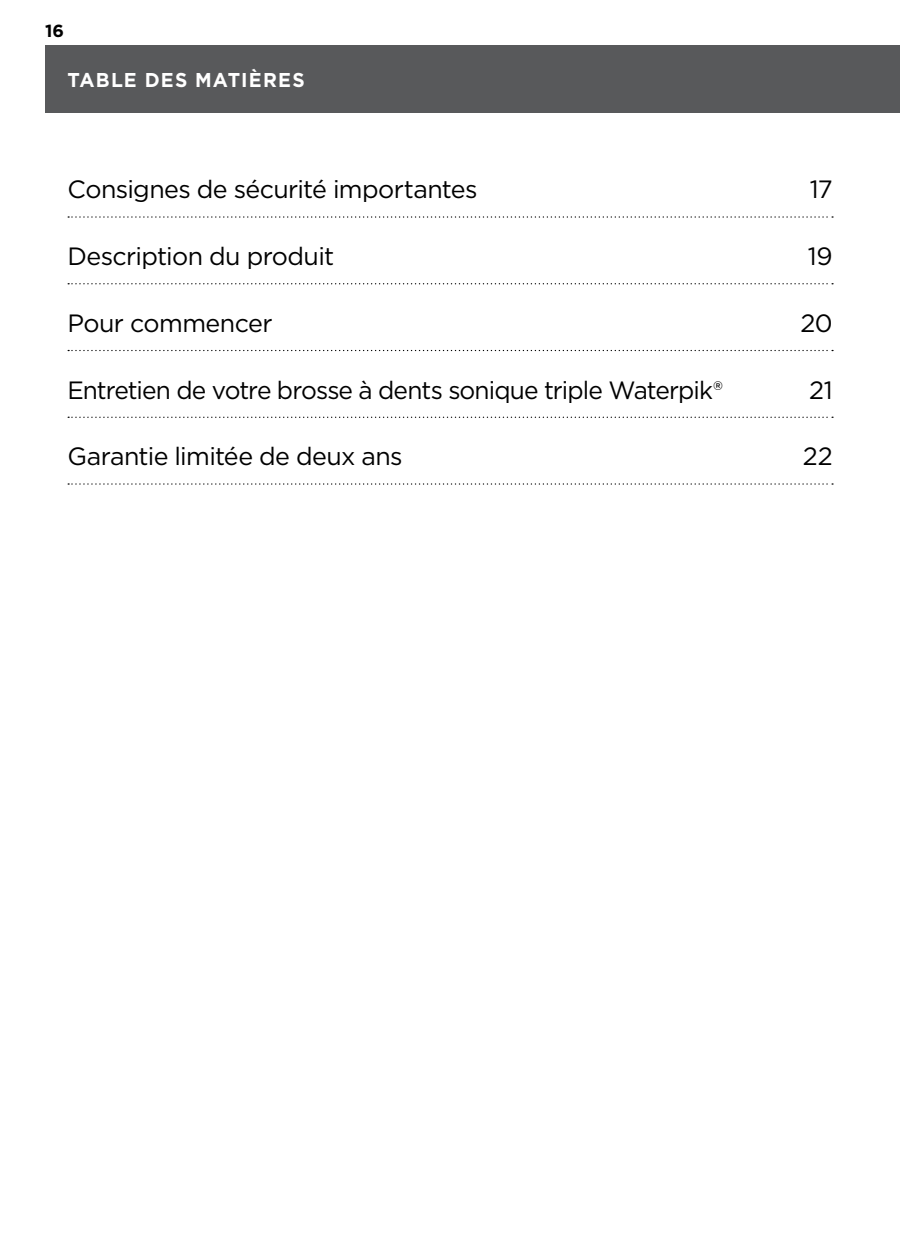
<style>
.page{position:relative;width:900px;height:1260px;background:#fff}
.page>*{position:absolute;margin:0;border:0;box-sizing:border-box;transform-origin:0 0}
.t1{font:25px "Gotham";letter-spacing:-.03em;color:#000}
.t2{font:700 20px "Gotham";letter-spacing:.065em;color:#fff;scale:.96 1}
.t3{font:700 17.5px "Gotham";color:#000}
</style>
<div class="page">
<div style="left:45px;top:45px;width:855px;height:67px;background:#58595b"></div>
<svg style="left:68px;top:216px;width:765px;height:2px"></svg>
<svg style="left:68px;top:283px;width:765px;height:1px"></svg>
<svg style="left:68px;top:350px;width:765px;height:1px"></svg>
<svg style="left:68px;top:417px;width:765px;height:1px"></svg>
<svg style="left:68px;top:483px;width:765px;height:2px"></svg>
<p class="t3" style="left:45px;top:19px;width:21px">16</p>
<p class="t2" style="left:68px;top:67px;width:249px">TABLE DES MATIÈRES</p>
<p class="t1" style="left:68px;top:174px;width:412px">Consignes de sécurité importantes</p>
<p class="t1" style="left:810px;top:174px;width:24px">17</p>
<p class="t1" style="left:68px;top:240px;width:268px">Description du produit</p>
<p class="t1" style="left:808px;top:240px;width:26px">19</p>
<p class="t1" style="left:68px;top:307px;width:207px">Pour commencer</p>
<p class="t1" style="left:800px;top:307px;width:34px">20</p>
<p class="t1" style="left:68px;top:374px;width:657px">Entretien de votre brosse à dents sonique triple Waterpik®</p>
<p class="t1" style="left:809px;top:374px;width:25px">21</p>
<p class="t1" style="left:68px;top:441px;width:337px">Garantie limitée de deux ans</p>
<p class="t1" style="left:803px;top:441px;width:31px">22</p>
</div>
